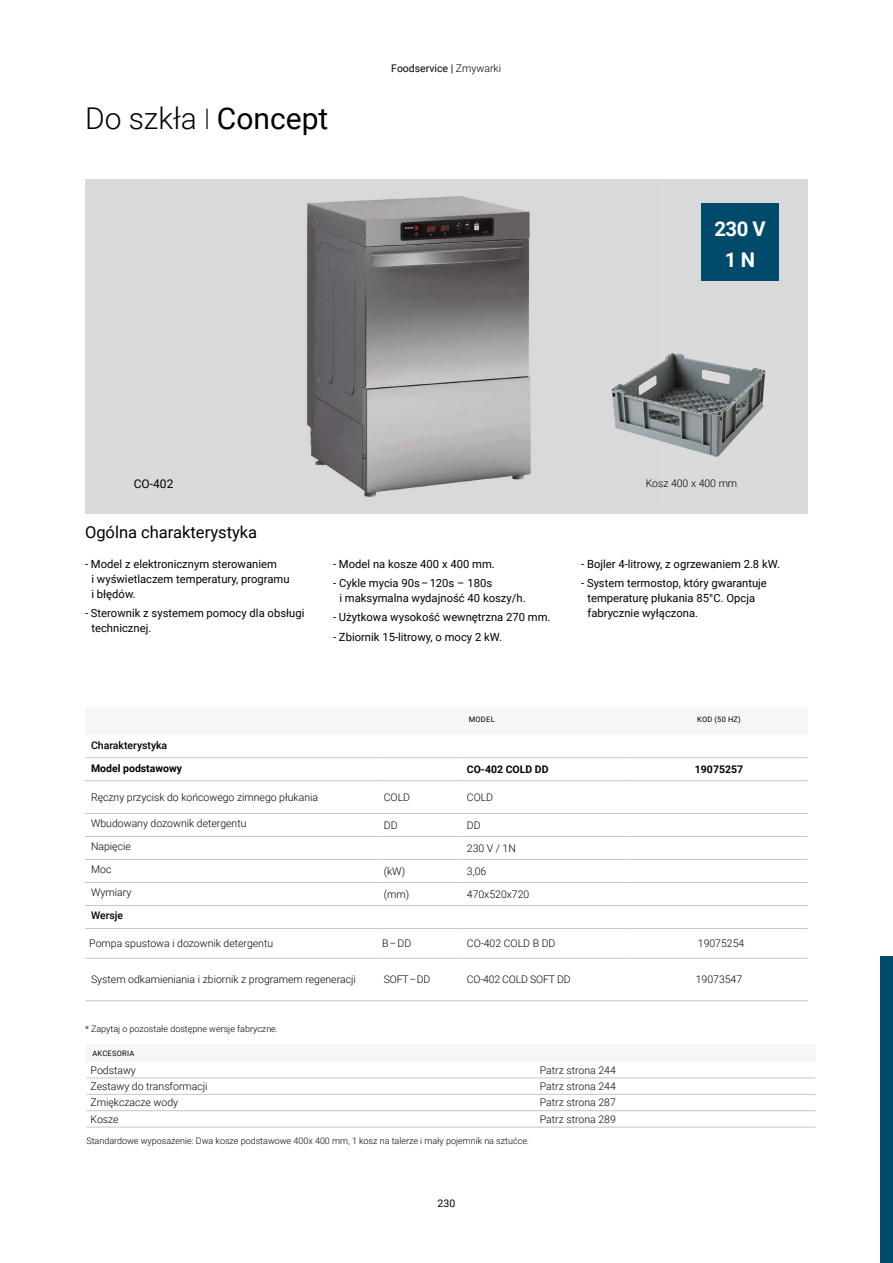
<style>
.page{position:relative;width:893px;height:1263px;background:#fff}
.page>*{position:absolute;margin:0;border:0;box-sizing:border-box;transform-origin:0 0}
.t1{font:300 30px "Roboto";color:#000}
.t2{font:700 20.25px/30.5px "Roboto";color:#fff;text-align:center}
.t3{font:16.5px "Roboto";color:#000}
.t4{font:12px "Roboto";color:#000}
.t5{font:11.25px/15px "Roboto";color:#000}
.t6{font:300 10.5px "Roboto";color:#000}
.t7{font:700 10.5px "Roboto";color:#000}
.t8{font:10.5px "Roboto";color:#000}
.t9{font:500 10.5px "Roboto";color:#000}
.t10{font:300 10.5px "Roboto";letter-spacing:-.02em;color:#000}
.t11{font:300 9px "Roboto";color:#000}
.t12{font:7.5px "Roboto";letter-spacing:.035em;color:#000}
.s1{font-size:24px}
.s2{font-weight:400}
.s3{font-weight:300}
</style>
<div class="page">
<div style="left:85px;top:180px;width:723px;height:334px;background:#dadada"></div>
<img style="left:307px;top:196px;width:224px;height:301px">
<img style="left:611px;top:353px;width:154px;height:104px">
<div style="left:702px;top:204px;width:77px;height:77px;background:#004b6c"></div>
<hr style="left:85px;top:757px;width:293px;height:1px;background:#c6c6c6">
<hr style="left:378px;top:757px;width:85px;height:1px;background:#c6c6c6">
<hr style="left:463px;top:757px;width:167px;height:1px;background:#c6c6c6">
<hr style="left:630px;top:757px;width:178px;height:1px;background:#c6c6c6">
<hr style="left:85px;top:780px;width:293px;height:1px;background:#c6c6c6">
<hr style="left:378px;top:780px;width:85px;height:1px;background:#c6c6c6">
<hr style="left:463px;top:780px;width:167px;height:1px;background:#c6c6c6">
<hr style="left:630px;top:780px;width:178px;height:1px;background:#c6c6c6">
<hr style="left:85px;top:813px;width:293px;height:1px;background:#c6c6c6">
<hr style="left:378px;top:813px;width:85px;height:1px;background:#c6c6c6">
<hr style="left:463px;top:813px;width:167px;height:1px;background:#c6c6c6">
<hr style="left:630px;top:813px;width:178px;height:1px;background:#c6c6c6">
<hr style="left:85px;top:836px;width:293px;height:1px;background:#c6c6c6">
<hr style="left:378px;top:836px;width:85px;height:1px;background:#c6c6c6">
<hr style="left:463px;top:836px;width:167px;height:1px;background:#c6c6c6">
<hr style="left:630px;top:836px;width:178px;height:1px;background:#c6c6c6">
<hr style="left:85px;top:859px;width:293px;height:1px;background:#c6c6c6">
<hr style="left:378px;top:859px;width:85px;height:1px;background:#c6c6c6">
<hr style="left:463px;top:859px;width:167px;height:1px;background:#c6c6c6">
<hr style="left:630px;top:859px;width:178px;height:1px;background:#c6c6c6">
<hr style="left:85px;top:882px;width:293px;height:1px;background:#c6c6c6">
<hr style="left:378px;top:882px;width:85px;height:1px;background:#c6c6c6">
<hr style="left:463px;top:882px;width:167px;height:1px;background:#c6c6c6">
<hr style="left:630px;top:882px;width:178px;height:1px;background:#c6c6c6">
<hr style="left:85px;top:905px;width:293px;height:1px;background:#c6c6c6">
<hr style="left:378px;top:905px;width:85px;height:1px;background:#c6c6c6">
<hr style="left:463px;top:905px;width:167px;height:1px;background:#c6c6c6">
<hr style="left:630px;top:905px;width:178px;height:1px;background:#c6c6c6">
<hr style="left:85px;top:928px;width:293px;height:1px;background:#c6c6c6">
<hr style="left:378px;top:928px;width:85px;height:1px;background:#c6c6c6">
<hr style="left:463px;top:928px;width:167px;height:1px;background:#c6c6c6">
<hr style="left:630px;top:928px;width:178px;height:1px;background:#c6c6c6">
<hr style="left:85px;top:958px;width:293px;height:1px;background:#c6c6c6">
<hr style="left:378px;top:958px;width:85px;height:1px;background:#c6c6c6">
<hr style="left:463px;top:958px;width:167px;height:1px;background:#c6c6c6">
<hr style="left:630px;top:958px;width:178px;height:1px;background:#c6c6c6">
<hr style="left:85px;top:1000px;width:293px;height:1px;background:#c6c6c6">
<hr style="left:378px;top:1000px;width:85px;height:1px;background:#c6c6c6">
<hr style="left:463px;top:1000px;width:167px;height:1px;background:#c6c6c6">
<hr style="left:630px;top:1000px;width:178px;height:1px;background:#c6c6c6">
<div style="left:86px;top:1044px;width:729px;height:17px;background:#f6f6f6"></div>
<hr style="left:86px;top:1078px;width:254px;height:1px;background:#c6c6c6">
<hr style="left:340px;top:1078px;width:475px;height:1px;background:#c6c6c6">
<hr style="left:86px;top:1094px;width:254px;height:1px;background:#c6c6c6">
<hr style="left:340px;top:1094px;width:475px;height:1px;background:#c6c6c6">
<hr style="left:340px;top:1110px;width:475px;height:1px;background:#c6c6c6">
<hr style="left:340px;top:1127px;width:475px;height:1px;background:#c6c6c6">
<hr style="left:86px;top:1127px;width:254px;height:1px;background:#c6c6c6">
<hr style="left:86px;top:1110px;width:254px;height:1px;background:#c6c6c6">
<div style="left:880px;top:957px;width:13px;height:306px;background:#004b6c"></div>
<h1 class="t1" style="left:85px;top:97px;width:245px">Do szkła <span class="s1">|</span> <span class="s2">Concept</span></h1>
<p class="t8" style="left:391px;top:61px;width:111px">Foodservice | <span class="s3">Zmywarki</span></p>
<h2 class="t2" style="left:714px;top:213px;width:53px">230 V<br>1 N</h2>
<p class="t4" style="left:134px;top:475px;width:41px">CO-402</p>
<h3 class="t3" style="left:85px;top:520px;width:174px">Ogólna charakterystyka</h3>
<p class="t5" style="left:91px;top:556px;width:200px;text-indent:-6px">- Model z elektronicznym sterowaniem<br>i wyświetlaczem temperatury, programu i błędów.</p>
<p class="t5" style="left:91px;top:605px;width:215px;text-indent:-6px">- Sterownik z systemem pomocy dla obsługi technicznej.</p>
<p class="t5" style="left:333px;top:556px;width:163px">- Model na kosze 400 x 400 mm.</p>
<p class="t5" style="left:339px;top:575px;width:188px;text-indent:-6px">- Cykle mycia 90s – 120s – 180s<br>i maksymalna wydajność 40 koszy/h.</p>
<p class="t5" style="left:333px;top:609px;width:219px">- Użytkowa wysokość wewnętrzna 270 mm.</p>
<p class="t5" style="left:333px;top:629px;width:171px">- Zbiornik 15-litrowy, o mocy 2 kW.</p>
<p class="t6" style="left:646px;top:476px;width:93px">Kosz 400 x 400 mm</p>
<p class="t5" style="left:581px;top:556px;width:200px">- Bojler 4-litrowy, z ogrzewaniem 2.8 kW.</p>
<p class="t5" style="left:587px;top:575px;width:181px;text-indent:-6px">- System termostop, który gwarantuje temperaturę płukania 85°C. Opcja fabrycznie wyłączona.</p>
<p class="t12" style="left:469px;top:714px;width:27px">MODEL</p>
<p class="t12" style="left:697px;top:714px;width:45px">KOD (50 HZ)</p>
<p class="t9" style="left:91px;top:737px;width:78px">Charakterystyka</p>
<p class="t7" style="left:91px;top:760px;width:93px">Model podstawowy</p>
<p class="t7" style="left:467px;top:762px;width:83px">CO-402 COLD DD</p>
<p class="t7" style="left:695px;top:762px;width:50px">19075257</p>
<p class="t6" style="left:91px;top:790px;width:229px">Ręczny przycisk do końcowego zimnego płukania</p>
<p class="t6" style="left:384px;top:790px;width:28px">COLD</p>
<p class="t6" style="left:467px;top:790px;width:28px">COLD</p>
<p class="t6" style="left:91px;top:816px;width:157px">Wbudowany dozownik detergentu</p>
<p class="t6" style="left:384px;top:818px;width:15px">DD</p>
<p class="t6" style="left:467px;top:818px;width:15px">DD</p>
<p class="t6" style="left:91px;top:839px;width:41px">Napięcie</p>
<p class="t6" style="left:467px;top:841px;width:51px">230 V / 1N</p>
<p class="t6" style="left:91px;top:862px;width:22px">Moc</p>
<p class="t6" style="left:384px;top:864px;width:23px">(kW)</p>
<p class="t6" style="left:467px;top:864px;width:21px">3,06</p>
<p class="t6" style="left:91px;top:885px;width:42px">Wymiary</p>
<p class="t6" style="left:384px;top:887px;width:27px">(mm)</p>
<p class="t6" style="left:467px;top:887px;width:64px">470x520x720</p>
<p class="t9" style="left:91px;top:908px;width:34px">Wersje</p>
<p class="t6" style="left:89px;top:936px;width:185px">Pompa spustowa i dozownik detergentu</p>
<p class="t6" style="left:382px;top:936px;width:31px">B – DD</p>
<p class="t6" style="left:467px;top:936px;width:90px">CO-402 COLD B DD</p>
<p class="t6" style="left:698px;top:936px;width:48px">19075254</p>
<p class="t6" style="left:91px;top:972px;width:266px">System odkamieniania i zbiornik z programem regeneracji</p>
<p class="t6" style="left:384px;top:972px;width:48px">SOFT – DD</p>
<p class="t10" style="left:467px;top:972px;width:105px">CO-402 COLD SOFT DD</p>
<p class="t6" style="left:696px;top:972px;width:48px">19073547</p>
<p class="t11" style="left:85px;top:1022px;width:195px">* Zapytaj o pozostałe dostępne wersje fabryczne.</p>
<p class="t12" style="left:92px;top:1048px;width:43px">AKCESORIA</p>
<p class="t6" style="left:91px;top:1062px;width:47px">Podstawy</p>
<p class="t6" style="left:540px;top:1062px;width:77px">Patrz strona 244</p>
<p class="t6" style="left:91px;top:1079px;width:119px">Zestawy do transformacji</p>
<p class="t6" style="left:540px;top:1079px;width:77px">Patrz strona 244</p>
<p class="t6" style="left:91px;top:1095px;width:89px">Zmiękczacze wody</p>
<p class="t6" style="left:540px;top:1095px;width:77px">Patrz strona 287</p>
<p class="t6" style="left:91px;top:1112px;width:30px">Kosze</p>
<p class="t6" style="left:540px;top:1112px;width:77px">Patrz strona 289</p>
<p class="t11" style="left:86px;top:1135px;width:444px">Standardowe wyposażenie: Dwa kosze podstawowe 400x 400 mm, 1 kosz na talerze i mały pojemnik na sztućce.</p>
<p class="t8" style="left:438px;top:1196px;width:19px">230</p>
</div>
